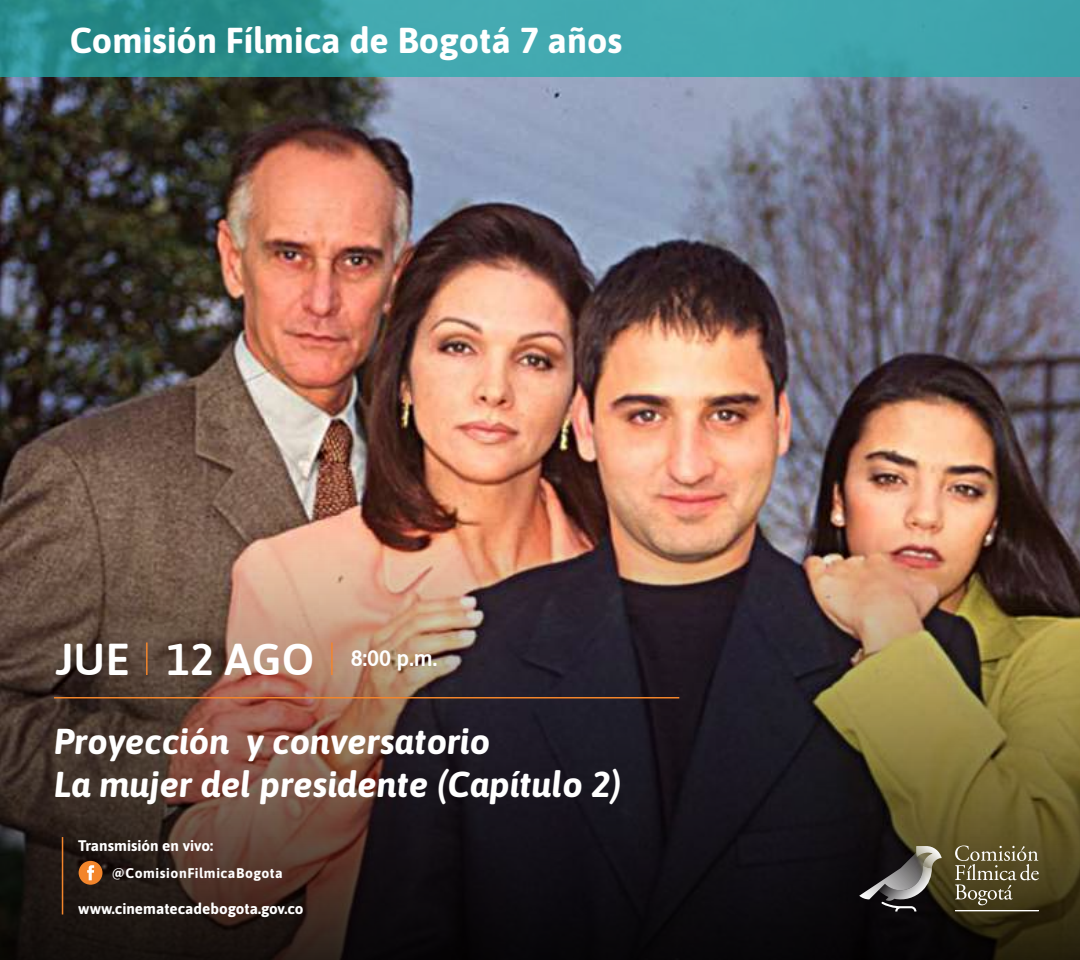
<style>
.page{position:relative;width:1080px;height:960px;background:#fff}
.page>*{position:absolute;margin:0;border:0;box-sizing:border-box;transform-origin:0 0}
.t1{font:600 44.55px "Asap";color:#fff}
.t2{font:italic 700 35.85px/42.9px "Asap";color:#fff}
.t3{font:700 35.85px "Asap";color:#fff}
.t4{font:700 15.25px "Asap";color:#fff}
.t5{font:700 14px "Asap";letter-spacing:.04em;color:#fff}
</style>
<div class="page">
<img style="left:0;top:78px;width:1080px;height:448px">
<img style="left:0;top:526px;width:1080px;height:434px">
<hr style="left:331px;top:642px;width:1px;height:33px;background:#f3852b">
<hr style="left:146px;top:642px;width:2px;height:33px;background:#f3852b">
<hr style="left:54px;top:697px;width:625px;height:1px;background:#f3852b">
<hr style="left:62px;top:837px;width:1px;height:77px;background:#f3852b">
<div style="left:79px;top:861px;width:23px;height:24px;background:#f3852b;border-radius:50%"></div>
<svg style="left:87px;top:865px;width:7px;height:15px"></svg>
<svg style="left:0;top:0;width:1080px;height:78px;background:#399da2"></svg>
<svg style="left:859px;top:846px;width:82px;height:66px;background:#4c4946"></svg>
<svg style="left:955px;top:846px;width:83px;height:59px;background:#6d6545"></svg>
<hr style="left:955px;top:911px;width:83px;height:1px;background:#fff">
<p class="t3" style="left:70px;top:16px;width:554px">Comisión Fílmica de Bogotá 7 años</p>
<p class="t1" style="left:56px;top:628px;width:383px">JUE 12 AGO <sup>8:00</sup> <sup>p.m.</sup></p>
<p class="t2" style="left:54px;top:718px;width:569px">Proyección y conversatorio<br>La mujer del presidente (Capítulo 2)</p>
<p class="t4" style="left:78px;top:835px;width:136px">Transmisión en vivo:</p>
<p class="t5" style="left:111px;top:863px;width:173px">@ComisionFilmicaBogota</p>
<p class="t4" style="left:78px;top:898px;width:227px">www.cinematecadebogota.gov.co</p>
</div>
